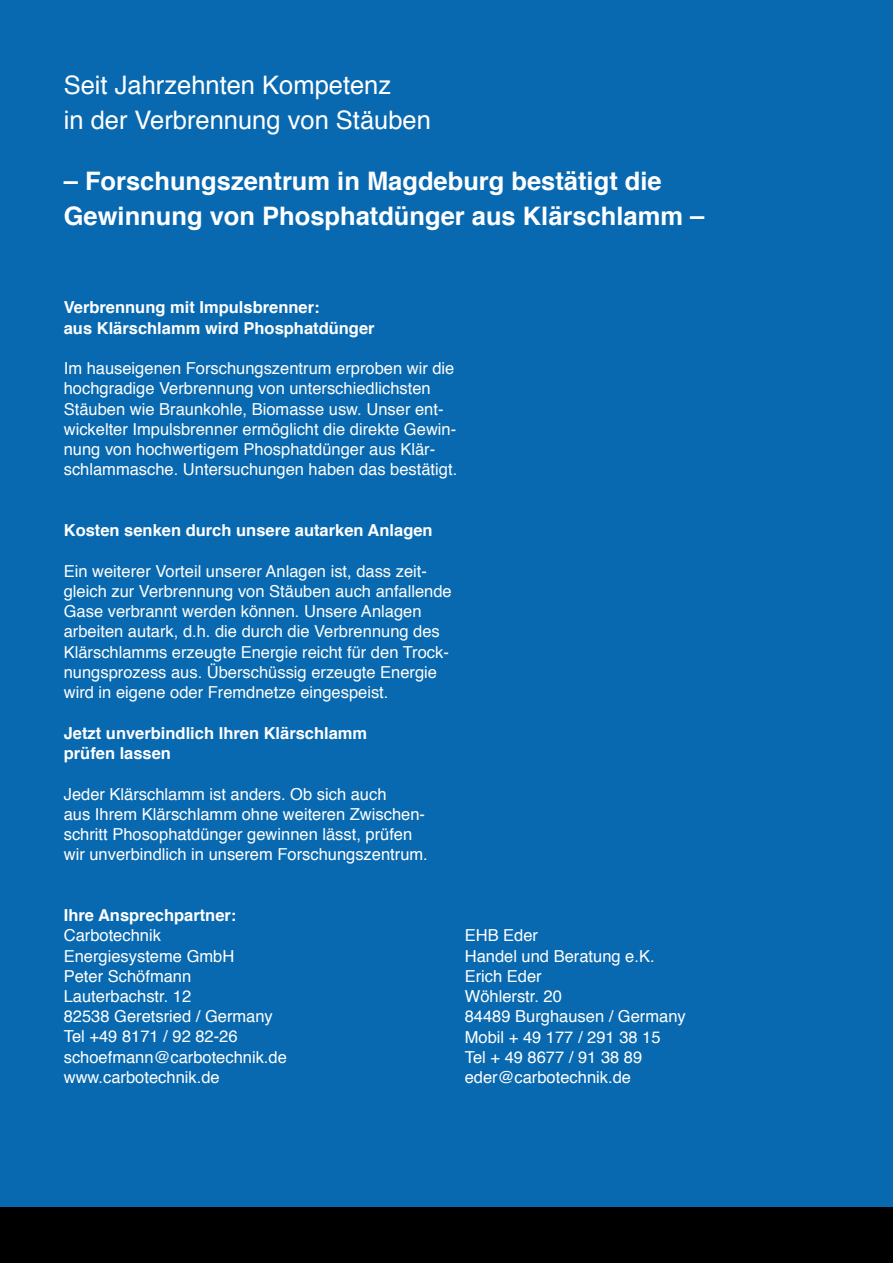
<style>
.page{position:relative;width:893px;height:1263px;background:#0869b0}
.page>*{position:absolute;margin:0;border:0;box-sizing:border-box;transform-origin:0 0}
.t1{font:700 25.5px/34.5px "Helvetica";color:#fff}
.t2{font:25.5px/34.5px "Helvetica";color:#fff}
.t3{font:16.5px/20.2px "Helvetica";color:#fff}
.t4{font:700 16.5px/20.2px "Helvetica";color:#fff}
</style>
<div class="page">
<div style="left:0;top:1208px;width:893px;height:55px;background:#000"></div>
<h1 class="t2" style="left:64px;top:69px;width:369px">Seit Jahrzehnten Kompetenz<br>in der Verbrennung von Stäuben</h1>
<h1 class="t1" style="left:64px;top:164px;width:642px">– Forschungszentrum in Magdeburg bestätigt die<br>Gewinnung von Phosphatdünger aus Klärschlamm –</h1>
<p class="t4" style="left:64px;top:298px;width:312px">Verbrennung mit Impulsbrenner:<br>aus Klärschlamm wird Phosphatdünger</p>
<p class="t3" style="left:64px;top:359px;width:395px">Im hauseigenen Forschungszentrum erproben wir die hochgradige Verbrennung von unterschiedlichsten Stäuben wie Braunkohle, Biomasse usw. Unser ent&shy;wickelter Impulsbrenner ermöglicht die direkte Gewin&shy;nung von hochwertigem Phosphatdünger aus Klär&shy;schlammasche. Untersuchungen haben das bestätigt.</p>
<p class="t4" style="left:64px;top:520px;width:370px">Kosten senken durch unsere autarken Anlagen</p>
<p class="t3" style="left:64px;top:561px;width:389px">Ein weiterer Vorteil unserer Anlagen ist, dass zeit&shy;gleich zur Verbrennung von Stäuben auch anfallende Gase verbrannt werden können. Unsere Anlagen arbeiten autark, d.h. die durch die Verbrennung des Klärschlamms erzeugte Energie reicht für den Trock&shy;nungsprozess aus. Überschüssig erzeugte Energie wird in eigene oder Fremdnetze eingespeist.</p>
<p class="t4" style="left:64px;top:723px;width:305px">Jetzt unverbindlich Ihren Klärschlamm prüfen lassen</p>
<p class="t3" style="left:64px;top:784px;width:366px">Jeder Klärschlamm ist anders. Ob sich auch<br>aus Ihrem Klärschlamm ohne weiteren Zwischen&shy;schritt Phosophatdünger gewinnen lässt, prüfen wir unverbindlich in unserem Forschungszentrum.</p>
<p class="t4" style="left:64px;top:905px;width:174px">Ihre Ansprechpartner:</p>
<p class="t3" style="left:64px;top:926px;width:225px">Carbotechnik<br>Energiesysteme GmbH<br>Peter Schöfmann<br>Lauterbachstr. 12<br>82538 Geretsried / Germany<br>Tel +49 8171 / 92 82-26 schoefmann@carbotechnik.de www.carbotechnik.de</p>
<p class="t3" style="left:465px;top:926px;width:223px">EHB Eder<br>Handel und Beratung e.K.<br>Erich Eder<br>Wöhlerstr. 20<br>84489 Burghausen / Germany<br>Mobil + 49 177 / 291 38 15<br>Tel + 49 8677 / 91 38 89 eder@carbotechnik.de</p>
</div>
